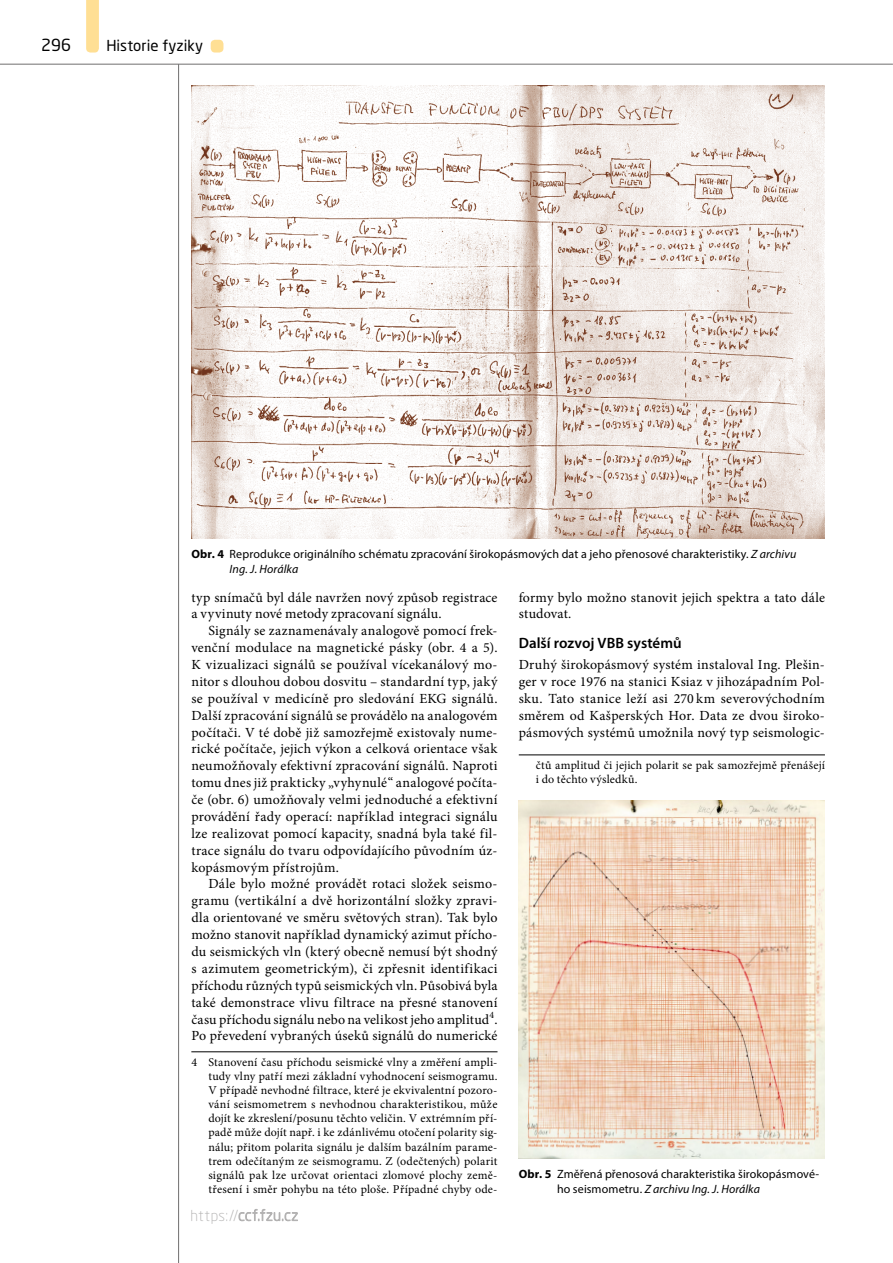
<style>
.page{position:relative;width:893px;height:1263px;background:#fff}
.page>*{position:absolute;margin:0;border:0;box-sizing:border-box;transform-origin:0 0}
.t1{font:16.5px "Neo Sans Pro";color:#000}
.mezititulek2{font:600 15px "Myriad Pro";color:#000}
.t2{font:15px "Neo Sans Pro";letter-spacing:.005em;color:#000}
.norm_ln{font:13.95px/16.8px "Minion Pro";letter-spacing:.01em;color:#000}
.norm_ln__neods{font:13.95px/16.8px "Minion Pro";letter-spacing:.015em;color:#000;text-align:justify}
.pozn_pod__arou{font:12px/14.1px "Minion Pro";letter-spacing:.015em;color:#000;text-align:justify}
.obr-popisek{font:12px/15px "Myriad Pro";letter-spacing:.01em;color:#000}
.s1{font-weight:700}
.s2{font-style:italic}
</style>
<div class="page">
<hr style="left:178px;top:64px;width:1px;height:1199px;background:#706f6f">
<hr style="left:0;top:64px;width:893px;height:1px;background:#706f6f">
<svg style="left:238px;top:1209px;width:60px;height:12px"></svg>
<svg style="left:86px;top:0;width:13px;height:53px"></svg>
<div style="left:211px;top:40px;width:12px;height:13px;background:#ffdf94;border-radius:4px"></div>
<hr style="left:191px;top:1051px;width:306px;height:1px;background:#000">
<hr style="left:519px;top:755px;width:306px;height:1px;background:#000">
<img style="left:191px;top:85px;width:634px;height:453px">
<img style="left:519px;top:801px;width:306px;height:358px">
<p class="t1" style="left:41px;top:35px;width:32px">296</p>
<p class="t2" style="left:106px;top:36px;width:98px">Historie fyziky</p>
<p class="obr-popisek" style="left:230px;top:547px;width:568px;text-indent:-38px"><span class="s1">Obr. 4</span> Reprodukce originálního schématu zpracování širokopásmových dat a jeho přenosové charakteristiky. <span class="s2">Z archivu<br>Ing. J. Horálka</span></p>
<p class="norm_ln" style="left:191px;top:589px;width:308px">typ snímačů byl dále navržen nový způsob registrace a vyvinuty nové metody zpracovaní signálu.</p>
<p class="norm_ln" style="left:191px;top:622px;width:308px;text-align:justify;text-indent:17px">Signály se zaznamenávaly analogově pomocí frek&shy;venční modulace na magnetické pásky (obr. 4 a 5).<br>K vizualizaci signálů se používal vícekanálový mo&shy;nitor s dlouhou dobou dosvitu – standardní typ, jaký se používal v medicíně pro sledování EKG signálů.<br>Další zpracování signálů se provádělo na analogovém počítači. V té době již samozřejmě existovaly nume&shy;rické počítače, jejich výkon a celková orientace však neumožňovaly efektivní zpracování signálů. Naproti tomu dnes již prakticky „vyhynulé“ analogové počíta&shy;če (obr. 6) umožňovaly velmi jednoduché a efektivní provádění řady operací: například integraci signálu lze realizovat pomocí kapacity, snadná byla také fil&shy;trace signálu do tvaru odpovídajícího původním úz&shy;kopásmovým přístrojům.</p>
<p class="norm_ln" style="left:191px;top:876px;width:308px;text-align:justify;text-indent:17px">Dále bylo možné provádět rotaci složek seismo&shy;gramu (vertikální a dvě horizontální složky zpravi&shy;dla orientované ve směru světových stran). Tak bylo možno stanovit například dynamický azimut přícho&shy;du seismických vln (který obecně nemusí být shodný s azimutem geometrickým), či zpřesnit identifikaci příchodu různých typů seismických vln. Působivá byla také demonstrace vlivu filtrace na přesné stanovení času příchodu signálu nebo na velikost jeho amplitud<sup>4</sup>.<br>Po převedení vybraných úseků signálů do numerické</p>
<p class="pozn_pod__arou" style="left:208px;top:1055px;width:291px;text-indent:-17px">4 Stanovení času příchodu seismické vlny a změření ampli&shy;tudy vlny patří mezi základní vyhodnocení seismogramu.<br>V případě nevhodné filtrace, které je ekvivalentní pozoro&shy;vání seismometrem s nevhodnou charakteristikou, může dojít ke zkreslení/posunu těchto veličin. V extrémním pří&shy;padě může dojít např. i ke zdánlivému otočení polarity sig&shy;nálu; přitom polarita signálu je dalším bazálním parame&shy;trem odečítaným ze seismogramu. Z (odečtených) polarit signálů pak lze určovat orientaci zlomové plochy země&shy;třesení i směr pohybu na této ploše. Případné chyby ode-</p>
<p class="norm_ln" style="left:519px;top:589px;width:308px">formy bylo možno stanovit jejich spektra a tato dále studovat.</p>
<p class="mezititulek2" style="left:519px;top:633px;width:164px">Další rozvoj VBB systémů</p>
<p class="norm_ln__neods" style="left:519px;top:656px;width:308px">Druhý širokopásmový systém instaloval Ing. Plešin&shy;ger v roce 1976 na stanici Ksiaz v jihozápadním Pol&shy;sku. Tato stanice leží asi 270 km severovýchodním směrem od Kašperských Hor. Data ze dvou široko&shy;pásmových systémů umožnila nový typ seismologic-</p>
<p class="pozn_pod__arou" style="left:536px;top:758px;width:291px">čtů amplitud či jejich polarit se pak samozřejmě přenášejí i do těchto výsledků.</p>
<p class="obr-popisek" style="left:557px;top:1166px;width:264px;text-indent:-38px"><span class="s1">Obr. 5</span> Změřená přenosová charakteristika širokopásmové&shy;ho seismometru. <span class="s2">Z archivu Ing. J. Horálka</span></p>
</div>
